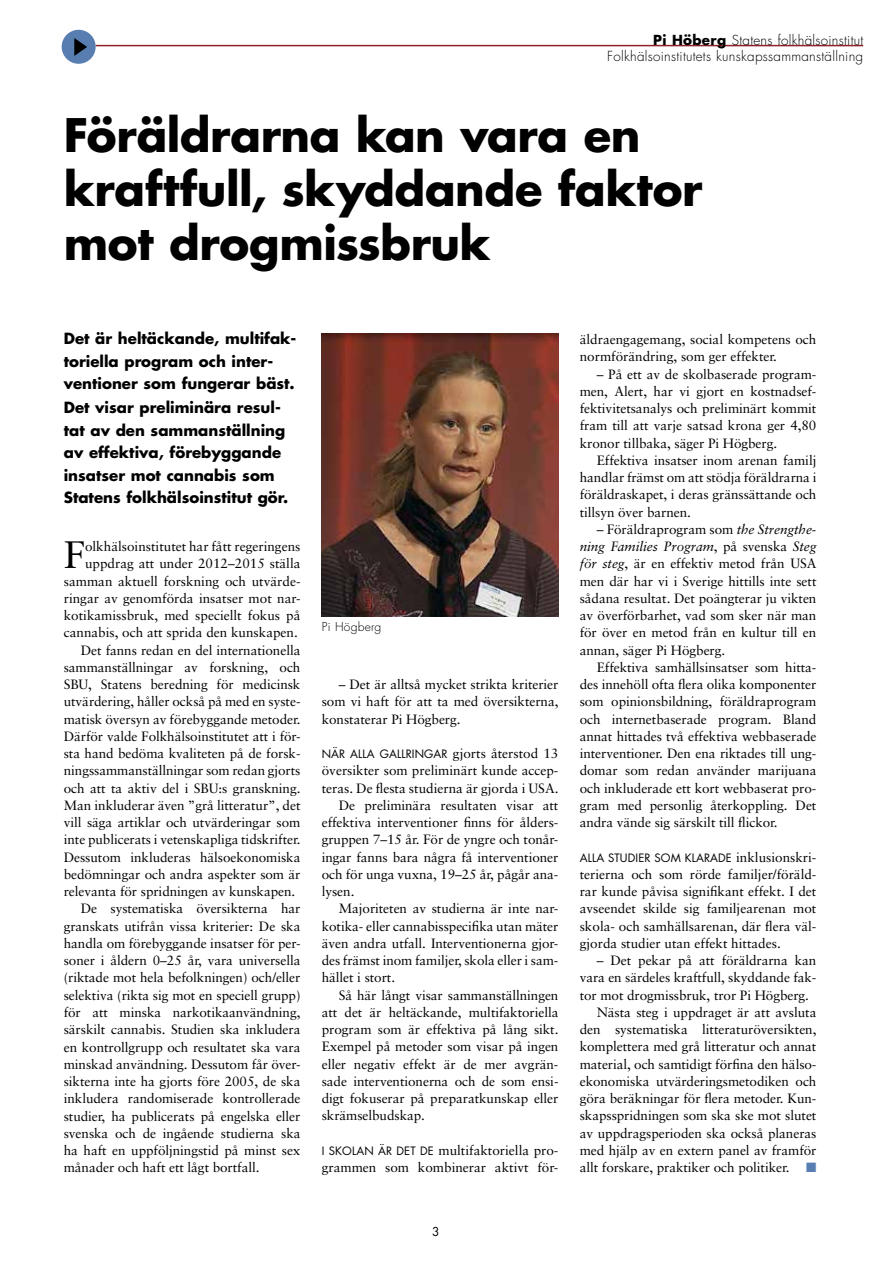
<style>
.page{position:relative;width:893px;height:1263px;background:#fff}
.page>*{position:absolute;margin:0;border:0;box-sizing:border-box;transform-origin:0 0}
.t1{font:700 45px/54px "Futura";letter-spacing:-.01em;color:#000}
.t2{font:38.25px "Sabon";color:#000}
.t3{font:700 15px/22.5px "Futura";color:#000}
.t4{font:13.5px/17.2px "Sabon";letter-spacing:-.005em;color:#000;text-align:justify}
.t5{font:300 13.5px/16.5px "Futura";letter-spacing:.02em;color:#000;text-align:right}
.t6{font:300 12px "Futura";letter-spacing:.02em;color:#000}
.t7{font:12px "Futura";color:#000}
.t8{font:11.25px "Futura";letter-spacing:.01em;color:#000}
.s1{font-weight:700}
.s2{font-family:"Sabon";font-size:13.5px}
.s3{font-family:"Futura";font-size:11.25px}
.s4{font-style:italic}
.s5{color:#587eb1}
</style>
<div class="page">
<hr style="left:96px;top:45px;width:767px;height:1px;background:#942229">
<div style="left:62px;top:30px;width:34px;height:34px;background:#587eb1;border-radius:50%"></div>
<svg style="left:74px;top:38px;width:13px;height:18px"></svg>
<img style="left:322px;top:334px;width:236px;height:283px">
<p class="t5" style="left:607px;top:32px;width:257px"><span class="s1">Pi Höberg</span> Statens folkhälsoinstitut<br>Folkhälsoinstitutets kunskapssammanställning</p>
<h1 class="t1" style="left:64px;top:107px;width:640px">Föräldrarna kan vara en kraftfull, skyddande faktor mot drogmissbruk</h1>
<p class="t3" style="left:64px;top:327px;width:234px">Det är heltäckande, multifak&shy;toriella program och inter&shy;ventioner som fungerar bäst.</p>
<p class="t3" style="left:64px;top:396px;width:226px">Det visar preliminära resul&shy;tat av den sammanställning av effektiva, förebyggande insatser mot cannabis som<br>Statens folkhälsoinstitut gör.</p>
<h2 class="t2" style="left:64px;top:532px;width:23px">F</h2>
<p class="t4" style="left:85px;top:538px;width:217px">olkhälsoinstitutet har fått regeringens</p>
<p class="t4" style="left:85px;top:555px;width:217px">uppdrag att under 2012–2015 ställa</p>
<p class="t4" style="left:64px;top:572px;width:238px">samman aktuell forskning och utvärde-</p>
<p class="t4" style="left:64px;top:589px;width:238px">ringar av genomförda insatser mot nar-</p>
<p class="t4" style="left:64px;top:607px;width:238px">kotikamissbruk, med speciellt fokus på</p>
<p class="t4" style="left:64px;top:624px;width:236px">cannabis, och att sprida den kunskapen.</p>
<p class="t4" style="left:81px;top:641px;width:221px">Det fanns redan en del internationella</p>
<p class="t4" style="left:64px;top:658px;width:238px">sammanställningar av forskning, och</p>
<p class="t4" style="left:64px;top:676px;width:238px">SBU, Statens beredning för medicinsk</p>
<p class="t4" style="left:64px;top:693px;width:238px">utvärdering, håller också på med en syste-</p>
<p class="t4" style="left:64px;top:710px;width:238px">matisk översyn av förebyggande metoder.</p>
<p class="t4" style="left:64px;top:727px;width:238px">Därför valde Folkhälsoinstitutet att i för-</p>
<p class="t4" style="left:64px;top:745px;width:238px">sta hand bedöma kvaliteten på de forsk-</p>
<p class="t4" style="left:64px;top:762px;width:238px">ningssammanställningar som redan gjorts</p>
<p class="t4" style="left:64px;top:779px;width:238px">och att ta aktiv del i SBU:s granskning.</p>
<p class="t4" style="left:64px;top:796px;width:238px">Man inkluderar även ”grå litteratur”, det</p>
<p class="t4" style="left:64px;top:814px;width:238px">vill säga artiklar och utvärderingar som</p>
<p class="t4" style="left:64px;top:831px;width:238px">inte publicerats i vetenskapliga tidskrifter.</p>
<p class="t4" style="left:64px;top:848px;width:238px">Dessutom inkluderas hälsoekonomiska</p>
<p class="t4" style="left:64px;top:865px;width:238px">bedömningar och andra aspekter som är</p>
<p class="t4" style="left:64px;top:883px;width:233px">relevanta för spridningen av kunskapen.</p>
<p class="t4" style="left:81px;top:900px;width:221px">De systematiska översikterna har</p>
<p class="t4" style="left:64px;top:917px;width:238px">granskats utifrån vissa kriterier: De ska</p>
<p class="t4" style="left:64px;top:934px;width:238px">handla om förebyggande insatser för per-</p>
<p class="t4" style="left:64px;top:952px;width:238px">soner i åldern 0–25 år, vara universella</p>
<p class="t4" style="left:64px;top:969px;width:238px">(riktade mot hela befolkningen) och/eller</p>
<p class="t4" style="left:64px;top:986px;width:238px">selektiva (rikta sig mot en speciell grupp)</p>
<p class="t4" style="left:64px;top:1003px;width:238px">för att minska narkotikaanvändning,</p>
<p class="t4" style="left:64px;top:1021px;width:238px">särskilt cannabis. Studien ska inkludera</p>
<p class="t4" style="left:64px;top:1038px;width:238px">en kontrollgrupp och resultatet ska vara</p>
<p class="t4" style="left:64px;top:1055px;width:238px">minskad användning. Dessutom får över-</p>
<p class="t4" style="left:64px;top:1072px;width:238px">sikterna inte ha gjorts före 2005, de ska</p>
<p class="t4" style="left:64px;top:1090px;width:238px">inkludera randomiserade kontrollerade</p>
<p class="t4" style="left:64px;top:1107px;width:238px">studier, ha publicerats på engelska eller</p>
<p class="t4" style="left:64px;top:1124px;width:238px">svenska och de ingående studierna ska</p>
<p class="t4" style="left:64px;top:1141px;width:238px">ha haft en uppföljningstid på minst sex</p>
<p class="t4" style="left:64px;top:1159px;width:197px">månader och haft ett lågt bortfall.</p>
<p class="t6" style="left:322px;top:619px;width:61px">Pi Högberg</p>
<p class="t4" style="left:322px;top:676px;width:238px;text-indent:17px">– Det är alltså mycket strikta kriterier som vi haft för att ta med översikterna, konstaterar Pi Högberg.</p>
<p class="t8" style="left:322px;top:746px;width:238px">NÄR ALLA GALLRIN GAR <span class="s2">gjorts återstod 13</span></p>
<p class="t4" style="left:322px;top:762px;width:238px">översikter som preliminärt kunde accep-</p>
<p class="t4" style="left:322px;top:779px;width:238px">teras. De flesta studierna är gjorda i USA.</p>
<p class="t4" style="left:339px;top:796px;width:221px">De preliminära resultaten visar att</p>
<p class="t4" style="left:322px;top:814px;width:238px">effektiva interventioner finns för ålders-</p>
<p class="t4" style="left:322px;top:831px;width:238px">gruppen 7–15 år. För de yngre och tonår-</p>
<p class="t4" style="left:322px;top:848px;width:238px">ingar fanns bara några få interventioner</p>
<p class="t4" style="left:322px;top:865px;width:238px">och för unga vuxna, 19–25 år, pågår ana-</p>
<p class="t4" style="left:322px;top:883px;width:34px">lysen.</p>
<p class="t4" style="left:339px;top:900px;width:221px">Majoriteten av studierna är inte nar-</p>
<p class="t4" style="left:322px;top:917px;width:238px">kotika- eller cannabisspecifika utan mäter</p>
<p class="t4" style="left:322px;top:934px;width:238px">även andra utfall. Interventionerna gjor-</p>
<p class="t4" style="left:322px;top:952px;width:238px">des främst inom familjer, skola eller i sam-</p>
<p class="t4" style="left:322px;top:969px;width:75px">hället i stort.</p>
<p class="t4" style="left:339px;top:986px;width:221px">Så här långt visar sammanställningen</p>
<p class="t4" style="left:322px;top:1003px;width:238px">att det är heltäckande, multifaktoriella</p>
<p class="t4" style="left:322px;top:1021px;width:238px">program som är effektiva på lång sikt.</p>
<p class="t4" style="left:322px;top:1038px;width:238px">Exempel på metoder som visar på ingen</p>
<p class="t4" style="left:322px;top:1055px;width:238px">eller negativ effekt är de mer avgrän-</p>
<p class="t4" style="left:322px;top:1072px;width:238px">sade interventionerna och de som ensi-</p>
<p class="t4" style="left:322px;top:1090px;width:238px">digt fokuserar på preparatkunskap eller</p>
<p class="t4" style="left:322px;top:1107px;width:105px">skrämselbudskap.</p>
<p class="t4" style="left:322px;top:1141px;width:238px"><span class="s3">I SKOLAN ÄR DET DE</span> multifaktoriella pro&shy;grammen som kombinerar aktivt för-</p>
<p class="t7" style="left:432px;top:1223px;width:9px">3</p>
<p class="t4" style="left:580px;top:331px;width:238px">äldraengagemang, social kompetens och normförändring, som ger effekter.</p>
<p class="t4" style="left:580px;top:365px;width:238px;text-indent:17px">– På ett av de skolbaserade program&shy;men, Alert, har vi gjort en kostnadsef&shy;fektivitetsanalys och preliminärt kommit fram till att varje satsad krona ger 4,80 kronor tillbaka, säger Pi Högberg.</p>
<p class="t4" style="left:580px;top:451px;width:238px;text-indent:17px">Effektiva insatser inom arenan familj handlar främst om att stödja föräldrarna i föräldraskapet, i deras gränssättande och tillsyn över barnen.</p>
<p class="t4" style="left:580px;top:520px;width:238px;text-indent:17px">– Föräldraprogram som <span class="s4">the Strengthe&shy;ning Families Program</span>, på svenska <span class="s4">Steg för steg</span>, är en effektiv metod från USA men där har vi i Sverige hittills inte sett sådana resultat. Det poängterar ju vikten av överförbarhet, vad som sker när man för över en metod från en kultur till en annan, säger Pi Högberg.</p>
<p class="t4" style="left:580px;top:658px;width:238px;text-indent:17px">Effektiva samhällsinsatser som hitta&shy;des innehöll ofta flera olika komponenter som opinionsbildning, föräldraprogram och internetbaserade program. Bland annat hittades två effektiva webbaserade interventioner. Den ena riktades till ung&shy;domar som redan använder marijuana och inkluderade ett kort webbaserat pro&shy;gram med personlig återkoppling. Det andra vände sig särskilt till flickor.</p>
<p class="t8" style="left:580px;top:850px;width:238px">ALLA STUDIER SOM KLARADE <span class="s2">inklusionskri-</span></p>
<p class="t4" style="left:580px;top:865px;width:238px">terierna och som rörde familjer/föräld&shy;rar kunde påvisa signifikant effekt. I det avseendet skilde sig familjearenan mot skola- och samhällsarenan, där flera väl&shy;gjorda studier utan effekt hittades.</p>
<p class="t4" style="left:597px;top:952px;width:221px">– Det pekar på att föräldrarna kan</p>
<p class="t4" style="left:580px;top:969px;width:238px">vara en särdeles kraftfull, skyddande fak-</p>
<p class="t4" style="left:580px;top:986px;width:231px">tor mot drogmissbruk, tror Pi Högberg.</p>
<p class="t4" style="left:597px;top:1003px;width:221px">Nästa steg i uppdraget är att avsluta</p>
<p class="t4" style="left:580px;top:1021px;width:238px">den systematiska litteraturöversikten,</p>
<p class="t4" style="left:580px;top:1038px;width:238px">komplettera med grå litteratur och annat</p>
<p class="t4" style="left:580px;top:1055px;width:238px">material, och samtidigt förfina den hälso-</p>
<p class="t4" style="left:580px;top:1072px;width:238px">ekonomiska utvärderingsmetodiken och</p>
<p class="t4" style="left:580px;top:1090px;width:238px">göra beräkningar för flera metoder. Kun-</p>
<p class="t4" style="left:580px;top:1107px;width:238px">skapsspridningen som ska ske mot slutet</p>
<p class="t4" style="left:580px;top:1124px;width:238px">av uppdragsperioden ska också planeras</p>
<p class="t4" style="left:580px;top:1141px;width:238px">med hjälp av en extern panel av framför</p>
<p class="t4" style="left:580px;top:1159px;width:238px">allt forskare, praktiker och politiker. <span class="s5">■</span></p>
</div>
